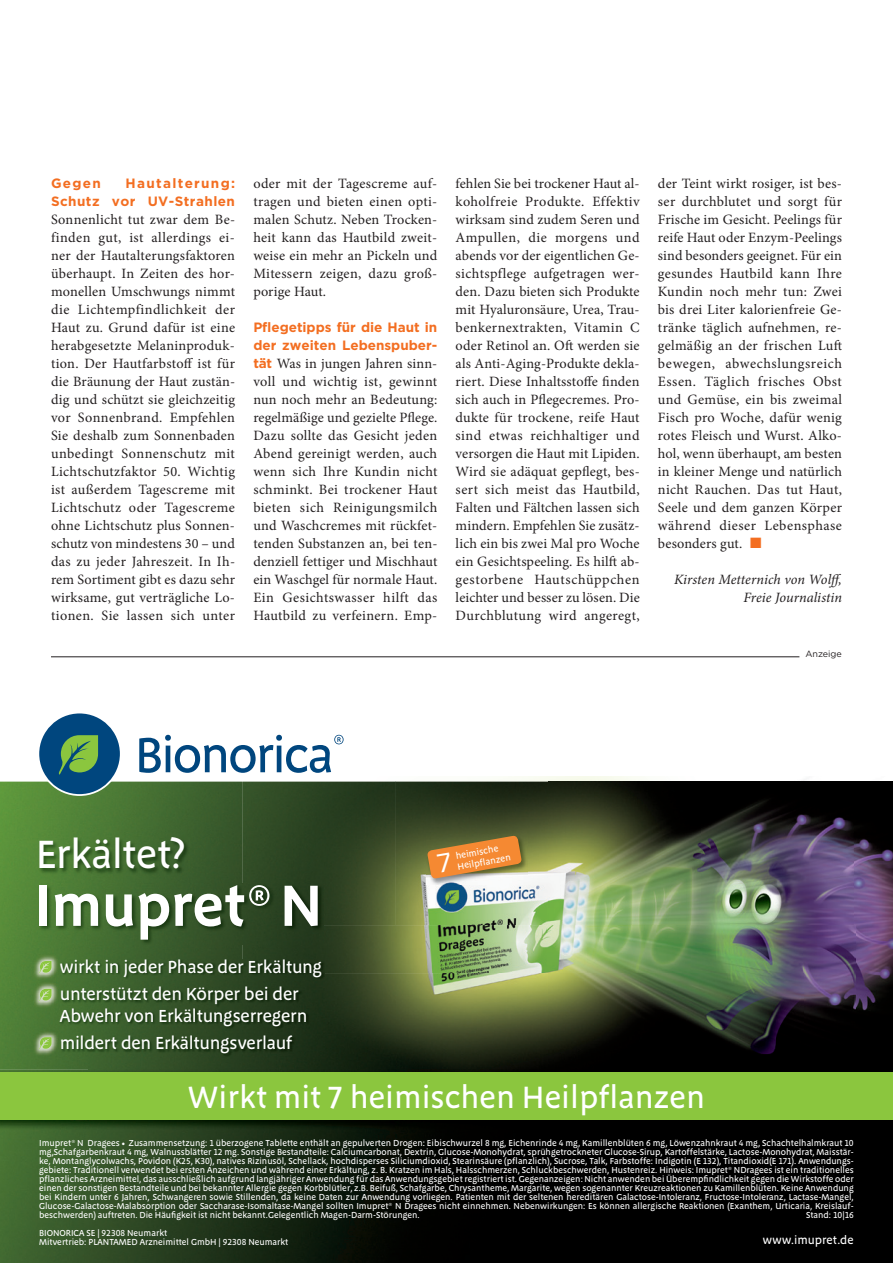
<style>
.page{position:relative;width:893px;height:1263px;background:#fff}
.page>*{position:absolute;margin:0;border:0;box-sizing:border-box;transform-origin:0 0}
.t1{font:600 60px "Megano OT";letter-spacing:-.015em;color:#fff}
.t2{font:500 40.65px "Megano OT";letter-spacing:-.015em;color:#fff}
.t3{font:500 31.8px "Megano OT";color:#fff}
.t4{font:500 18px/27.3px "Megano OT";letter-spacing:-.015em;color:#fff}
.t5{font:14.25px/18px "Minion Pro";letter-spacing:.02em;color:#231f20;text-align:justify}
.t6{font:italic 14.25px/18px "Minion Pro";color:#231f20;text-align:right}
.t7{font:700 13.5px/18px "Gotham";color:#f36e21}
.t8{font:700 13.5px/18px "Gotham";letter-spacing:.035em;color:#f36e21;text-align:right}
.t9{font:500 12px "Megano OT";color:#fff}
.t10{font:500 9.3px "Megano OT";color:#fff}
.t11{font:500 9px/9px "Megano OT";color:#fff;text-align:justify}
.t12{font:9px "Gotham";color:#231f20}
.s1{font-family:"Gotham";font-weight:700;font-size:13.5px;color:#f36e21}
.s2{color:#f36e21}
.s3{font-family:"Kievit Pro"}
</style>
<div class="page">
<img style="left:0;top:782px;width:242px;height:197px">
<img style="left:0;top:979px;width:89px;height:90px">
<img style="left:89px;top:1056px;width:204px;height:13px">
<img style="left:0;top:1069px;width:893px;height:194px">
<img style="left:242px;top:777px;width:651px;height:5px">
<img style="left:242px;top:782px;width:613px;height:143px">
<img style="left:855px;top:782px;width:38px;height:287px">
<img style="left:242px;top:925px;width:562px;height:48px">
<img style="left:804px;top:925px;width:51px;height:144px">
<img style="left:293px;top:973px;width:511px;height:96px">
<img style="left:426px;top:834px;width:102px;height:51px">
<img style="left:60px;top:959px;width:265px;height:97px">
<img style="left:33px;top:954px;width:25px;height:26px">
<svg style="left:39px;top:961px;width:13px;height:13px"></svg>
<img style="left:33px;top:982px;width:25px;height:25px">
<svg style="left:39px;top:989px;width:13px;height:12px"></svg>
<img style="left:33px;top:1030px;width:25px;height:26px">
<svg style="left:39px;top:1037px;width:13px;height:13px"></svg>
<img style="left:39px;top:884px;width:284px;height:60px">
<img style="left:39px;top:837px;width:150px;height:38px">
<img style="left:242px;top:1069px;width:651px;height:3px">
<div style="left:0;top:1072px;width:893px;height:47px;background:#8bc63e"></div>
<svg style="left:37px;top:712px;width:85px;height:84px"></svg>
<div style="left:39px;top:713px;width:81px;height:81px;background:#00467e;border-radius:50%"></div>
<svg style="left:58px;top:735px;width:40px;height:40px"></svg>
<svg style="left:139px;top:735px;width:205px;height:38px"></svg>
<hr style="left:51px;top:656px;width:748px;height:1px;background:#231f20">
<svg style="left:427px;top:835px;width:95px;height:44px;background:#c88844"></svg>
<p class="t8" style="left:51px;top:174px;width:186px">Hautalterung:<br>Schutz vor UV-Strahlen</p>
<p class="t5" style="left:51px;top:211px;width:186px">Sonnenlicht tut zwar dem Be&shy;finden gut, ist allerdings ei&shy;ner der Hautalterungsfaktoren überhaupt. In Zeiten des hor&shy;monellen Umschwungs nimmt die Lichtempfindlichkeit der Haut zu. Grund dafür ist eine herabgesetzte Melaninproduk&shy;tion. Der Hautfarbstoff ist für die Bräunung der Haut zustän&shy;dig und schützt sie gleichzeitig vor Sonnenbrand. Empfehlen Sie deshalb zum Sonnenbaden unbedingt Sonnenschutz mit Lichtschutzfaktor 50. Wichtig ist außerdem Tagescreme mit Lichtschutz oder Tagescreme ohne Lichtschutz plus Sonnen&shy;schutz von mindestens 30 – und das zu jeder Jahreszeit. In Ih&shy;rem Sortiment gibt es dazu sehr wirksame, gut verträgliche Lo&shy;tionen. Sie lassen sich unter</p>
<p class="t7" style="left:51px;top:174px;width:51px">Gegen</p>
<p class="t5" style="left:253px;top:175px;width:186px;text-align:left">oder mit der Tagescreme auf&shy;tragen und bieten einen opti&shy;malen Schutz. Neben Trocken&shy;heit kann das Hautbild zweit&shy;weise ein mehr an Pickeln und<br>Mitessern zeigen, dazu groß&shy;porige Haut.</p>
<p class="t7" style="left:253px;top:318px;width:186px">Pflegetipps für die Haut in der zweiten Lebenspuber-</p>
<p class="t5" style="left:253px;top:355px;width:186px"><span class="s1">tät</span> Was in jungen Jahren sinn&shy;voll und wichtig ist, gewinnt nun noch mehr an Bedeutung: regelmäßige und gezielte Pflege.<br>Dazu sollte das Gesicht jeden Abend gereinigt werden, auch wenn sich Ihre Kundin nicht schminkt. Bei trockener Haut bieten sich Reinigungsmilch und Waschcremes mit rückfet&shy;tenden Substanzen an, bei ten&shy;denziell fettiger und Mischhaut ein Waschgel für normale Haut.<br>Ein Gesichtswasser hilft das Hautbild zu verfeinern. Emp-</p>
<p class="t5" style="left:456px;top:175px;width:186px">fehlen Sie bei trockener Haut al&shy;koholfreie Produkte. Effektiv wirksam sind zudem Seren und Ampullen, die morgens und abends vor der eigentlichen Ge&shy;sichtspflege aufgetragen wer&shy;den. Dazu bieten sich Produkte mit Hyaluronsäure, Urea, Trau&shy;benkernextrakten, Vitamin C oder Retinol an. Oft werden sie als Anti-Aging-Produkte dekla&shy;riert. Diese Inhaltsstoffe finden sich auch in Pflegecremes. Pro&shy;dukte für trockene, reife Haut sind etwas reichhaltiger und versorgen die Haut mit Lipiden.<br>Wird sie adäquat gepflegt, bes&shy;sert sich meist das Hautbild, Falten und Fältchen lassen sich mindern. Empfehlen Sie zusätz&shy;lich ein bis zwei Mal pro Woche ein Gesichtspeeling. Es hilft ab&shy;gestorbene Hautschüppchen leichter und besser zu lösen. Die Durchblutung wird angeregt,</p>
<p class="t5" style="left:658px;top:175px;width:186px">der Teint wirkt rosiger, ist bes&shy;ser durchblutet und sorgt für Frische im Gesicht. Peelings für reife Haut oder Enzym-Peelings sind besonders geeignet. Für ein gesundes Hautbild kann Ihre Kundin noch mehr tun: Zwei bis drei Liter kalorienfreie Ge&shy;tränke täglich aufnehmen, re&shy;gelmäßig an der frischen Luft bewegen, abwechslungsreich Essen. Täglich frisches Obst und Gemüse, ein bis zweimal Fisch pro Woche, dafür wenig rotes Fleisch und Wurst. Alko&shy;hol, wenn überhaupt, am besten in kleiner Menge und natürlich nicht Rauchen. Das tut Haut, Seele und dem ganzen Körper während dieser Lebensphase besonders gut. <span class="s2">■</span></p>
<p class="t6" style="left:674px;top:571px;width:170px">Kirsten Metternich von Wolff,<br>Freie Journalistin</p>
<p class="t12" style="left:805px;top:648px;width:38px">Anzeige</p>
<h2 class="t2" style="left:36px;top:830px;width:151px">Erkältet?</h2>
<h1 class="t1" style="left:34px;top:870px;width:290px">Imupret® N</h1>
<p class="t4" style="left:60px;top:953px;width:264px">wirkt in jeder Phase der Erkältung unterstützt den Körper bei der</p>
<p class="t4" style="left:60px;top:1002px;width:249px">Abwehr von Erkältungserregern mildert den Erkältungsverlauf</p>
<p class="t10" style="left:455px;top:850px;width:45px;rotate:-10deg">heimische</p>
<p class="t10" style="left:457px;top:861px;width:55px;rotate:-10deg">Heilpfl anzen</p>
<h3 class="t3" style="left:188px;top:1078px;width:518px">Wirkt mit <span class="s3">7</span> heimischen Heilpflanzen</h3>
<p class="t11" style="left:39px;top:1138px;width:816px">Imupret® N Dragees • Zusammensetzung: 1 überzogene Tablette enthält an gepulverten Drogen: Eibischwurzel 8 mg, Eichenrinde 4 mg, Kamillenblüten 6 mg, Löwenzahnkraut 4 mg, Schachtelhalmkraut 10 mg,Schafgarbenkraut 4 mg, Walnussblätter 12 mg. Sonstige Bestandteile: Calciumcarbonat, Dextrin, Glucose-Monohydrat, sprühgetrockneter Glucose-Sirup, Kartoffelstärke, Lactose-Monohydrat, Maisstär&shy;ke, Montanglycolwachs, Povidon (K25, K30), natives Rizinusöl, Schellack, hochdisperses Siliciumdioxid, Stearinsäure (pflanzlich), Sucrose, Talk, Farbstoffe: Indigotin (E 132), Titandioxid(E 171). Anwendungs&shy;gebiete: Traditionell verwendet bei ersten Anzeichen und während einer Erkältung, z. B. Kratzen im Hals, Halsschmerzen, Schluckbeschwerden, Hustenreiz. Hinweis: Imupret® NDragees ist ein traditionelles pflanzliches Arzneimittel, das ausschließlich aufgrund langjähriger Anwendung für das Anwendungsgebiet registriert ist. Gegenanzeigen: Nicht anwenden bei Überempfindlichkeit gegen die Wirkstoffe oder einen der sonstigen Bestandteile und bei bekannter Allergie gegen Korbblütler, z.B. Beifuß, Schafgarbe, Chrysantheme, Margarite, wegen sogenannter Kreuzreaktionen zu Kamillenblüten. Keine Anwendung bei Kindern unter 6 Jahren, Schwangeren sowie Stillenden, da keine Daten zur Anwendung vorliegen. Patienten mit der seltenen hereditären Galactose-Intoleranz, Fructose-Intoleranz, Lactase-Mangel, Glucose-Galactose-Malabsorption oder Saccharase-Isomaltase-Mangel sollten Imupret® N Dragees nicht einnehmen. Nebenwirkungen: Es können allergische Reaktionen (Exanthem, Urticaria, Kreislauf&shy;beschwerden) auftreten. Die Häufigkeit ist nicht bekannt.Gelegentlich Magen-Darm-Störungen.</p>
<p class="t11" style="left:806px;top:1210px;width:49px">Stand: 10|16</p>
<p class="t11" style="left:39px;top:1228px;width:251px">BIONORICA SE | 92308 Neumarkt<br>Mitvertrieb: PLANTAMED Arzneimittel GmbH | 92308 Neumarkt</p>
<p class="t9" style="left:763px;top:1233px;width:92px">www.imupret.de</p>
</div>
